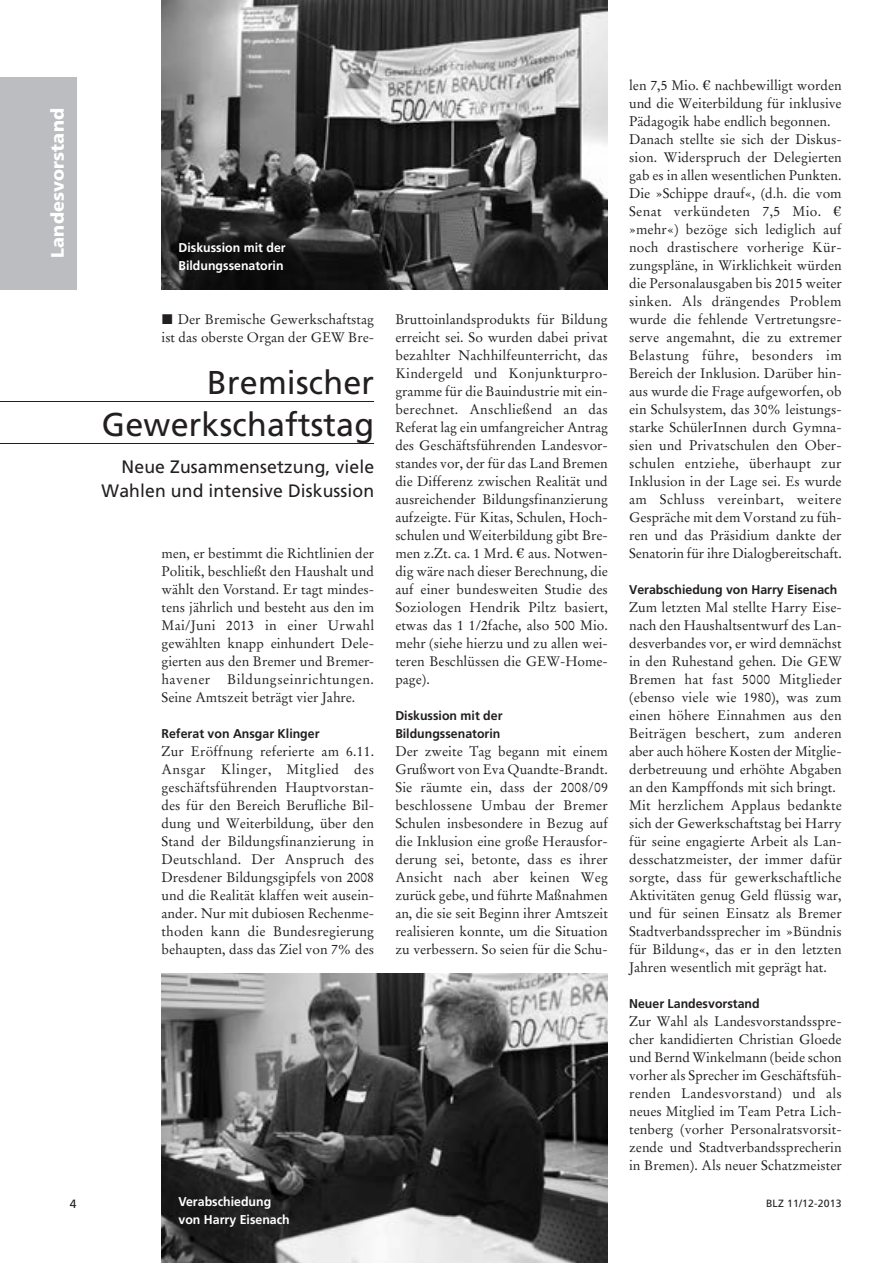
<style>
.page{position:relative;width:893px;height:1263px;background:#fff}
.page>*{position:absolute;margin:0;border:0;box-sizing:border-box;transform-origin:0 0}
.t1{font:33px/42px "Frutiger";letter-spacing:.005em;color:#231f20;text-align:right}
.t2{font:18px/24px "Frutiger";letter-spacing:.005em;color:#231f20;text-align:right}
.t3{font:900 18px "Frutiger";letter-spacing:.005em;color:#fff}
.t4{font:13.8px/18px "Stempel Garamond";color:#231f20;text-align:justify}
.t5{font:700 12.75px/18px "Frutiger";color:#231f20}
.t6{font:700 12.75px/18px "Frutiger";color:#fff}
.t7{font:12px "Frutiger";color:#231f20}
.t8{font:10.5px "Frutiger";letter-spacing:.015em;color:#231f20}
.s1{font-family:"European Pi Three";font-size:14.25px}
.s2{font-family:"Linotype Euro Font Ato F"}
</style>
<div class="page">
<div style="left:0;top:77px;width:77px;height:212px;background:#bbbdc0"></div>
<hr style="left:0;top:401px;width:374px;height:1px;background:#231f20">
<hr style="left:0;top:443px;width:374px;height:1px;background:#231f20">
<img style="left:162px;top:0;width:446px;height:289px">
<img style="left:162px;top:974px;width:446px;height:289px">
<h2 class="t3" style="left:50px;top:258px;width:151px;rotate:-90deg">Landesvorstand</h2>
<p class="t6" style="left:179px;top:240px;width:109px">Diskussion mit der<br>Bildungssenatorin</p>
<p class="t4" style="left:162px;top:312px;width:214px"><span class="s1">-</span> Der Bremische Gewerkschaftstag ist das oberste Organ der GEW Bre-</p>
<h1 class="t1" style="left:102px;top:364px;width:274px">Bremischer<br>Gewerkschaftstag</h1>
<h2 class="t2" style="left:102px;top:456px;width:274px">Neue Zusammensetzung, viele<br>Wahlen und intensive Diskussion</h2>
<p class="t4" style="left:162px;top:546px;width:214px">men, er bestimmt die Richtlinien der Politik, beschließt den Haushalt und wählt den Vorstand. Er tagt mindes&shy;tens jährlich und besteht aus den im Mai/Juni 2013 in einer Urwahl gewählten knapp einhundert Dele&shy;gierten aus den Bremer und Bremer&shy;havener Bildungseinrichtungen.<br>Seine Amtszeit beträgt vier Jahre.</p>
<p class="t5" style="left:162px;top:725px;width:160px">Referat von Ansgar Klinger</p>
<p class="t4" style="left:162px;top:743px;width:214px">Zur Eröffnung referierte am 6.11.<br>Ansgar Klinger, Mitglied des geschäftsführenden Hauptvorstan&shy;des für den Bereich Berufliche Bil&shy;dung und Weiterbildung, über den Stand der Bildungsfinanzierung in Deutschland. Der Anspruch des Dresdener Bildungsgipfels von 2008 und die Realität klaffen weit ausein&shy;ander. Nur mit dubiosen Rechenme&shy;thoden kann die Bundesregierung behaupten, dass das Ziel von 7% des</p>
<p class="t4" style="left:395px;top:312px;width:214px">Bruttoinlandsprodukts für Bildung erreicht sei. So wurden dabei privat bezahlter Nachhilfeunterricht, das Kindergeld und Konjunkturpro&shy;gramme für die Bauindustrie mit ein&shy;berechnet. Anschließend an das Referat lag ein umfangreicher Antrag des Geschäftsführenden Landesvor&shy;standes vor, der für das Land Bremen die Differenz zwischen Realität und ausreichender Bildungsfinanzierung aufzeigte. Für Kitas, Schulen, Hoch&shy;schulen und Weiterbildung gibt Bre&shy;men z.Zt. ca. 1 Mrd. <span class="s2">j</span> aus. Notwen&shy;dig wäre nach dieser Berechnung, die auf einer bundesweiten Studie des Soziologen Hendrik Piltz basiert, etwas das 1 1/2fache, also 500 Mio. mehr (siehe hierzu und zu allen wei&shy;teren Beschlüssen die GEW-Home&shy;page).</p>
<p class="t5" style="left:395px;top:707px;width:109px">Diskussion mit der<br>Bildungssenatorin</p>
<p class="t4" style="left:395px;top:743px;width:214px">Der zweite Tag begann mit einem Grußwort von Eva Quandte-Brandt.<br>Sie räumte ein, dass der 2008/09 beschlossene Umbau der Bremer Schulen insbesondere in Bezug auf die Inklusion eine große Herausfor&shy;derung sei, betonte, dass es ihrer Ansicht nach aber keinen Weg zurück gebe, und führte Maßnahmen an, die sie seit Beginn ihrer Amtszeit realisieren konnte, um die Situation zu verbessern. So seien für die Schu-</p>
<p class="t4" style="left:629px;top:78px;width:214px;text-align:left">len 7,5 Mio. <span class="s2">j</span> nachbewilligt worden und die Weiterbildung für inklusive Pädagogik habe endlich begonnen.<br>Danach stellte sie sich der Diskus&shy;sion. Widerspruch der Delegierten gab es in allen wesentlichen Punkten.<br>Die »Schippe drauf«, (d.h. die vom Senat verkündeten 7,5 Mio. <span class="s2">j </span>»mehr«) bezöge sich lediglich auf noch drastischere vorherige Kür&shy;zungspläne, in Wirklichkeit würden die Personalausgaben bis 2015 weiter sinken. Als drängendes Problem wurde die fehlende Vertretungsre&shy;serve angemahnt, die zu extremer Belastung führe, besonders im Bereich der Inklusion. Darüber hin&shy;aus wurde die Frage aufgeworfen, ob ein Schulsystem, das 30% leistungs&shy;starke SchülerInnen durch Gymna&shy;sien und Privatschulen den Ober&shy;schulen entziehe, überhaupt zur Inklusion in der Lage sei. Es wurde am Schluss vereinbart, weitere Gespräche mit dem Vorstand zu füh&shy;ren und das Präsidium dankte der Senatorin für ihre Dialogbereitschaft.</p>
<p class="t5" style="left:629px;top:582px;width:210px">Verabschiedung von Harry Eisenach</p>
<p class="t4" style="left:629px;top:599px;width:214px;text-align:left">Zum letzten Mal stellte Harry Eise&shy;nach den Haushaltsentwurf des Lan&shy;desverbandes vor, er wird demnächst in den Ruhestand gehen. Die GEW Bremen hat fast 5000 Mitglieder (ebenso viele wie 1980), was zum einen höhere Einnahmen aus den Beiträgen beschert, zum anderen aber auch höhere Kosten der Mitglie&shy;derbetreuung und erhöhte Abgaben an den Kampffonds mit sich bringt.<br>Mit herzlichem Applaus bedankte sich der Gewerkschaftstag bei Harry für seine engagierte Arbeit als Lan&shy;desschatzmeister, der immer dafür sorgte, dass für gewerkschaftliche Aktivitäten genug Geld flüssig war, und für seinen Einsatz als Bremer Stadtverbandssprecher im »Bündnis für Bildung«, das er in den letzten Jahren wesentlich mit geprägt hat.</p>
<p class="t5" style="left:629px;top:995px;width:132px">Neuer Landesvorstand</p>
<p class="t4" style="left:629px;top:1013px;width:214px">Zur Wahl als Landesvorstandsspre&shy;cher kandidierten Christian Gloede und Bernd Winkelmann (beide schon vorher als Sprecher im Geschäftsfüh&shy;renden Landesvorstand) und als neues Mitglied im Team Petra Lich&shy;tenberg (vorher Personalratsvorsit&shy;zende und Stadtverbandssprecherin in Bremen). Als neuer Schatzmeister</p>
<p class="t6" style="left:179px;top:1193px;width:113px">Verabschiedung von Harry Eisenach</p>
<p class="t7" style="left:70px;top:1199px;width:8px">4</p>
<p class="t8" style="left:766px;top:1199px;width:77px">BLZ 11/12-2013</p>
</div>
